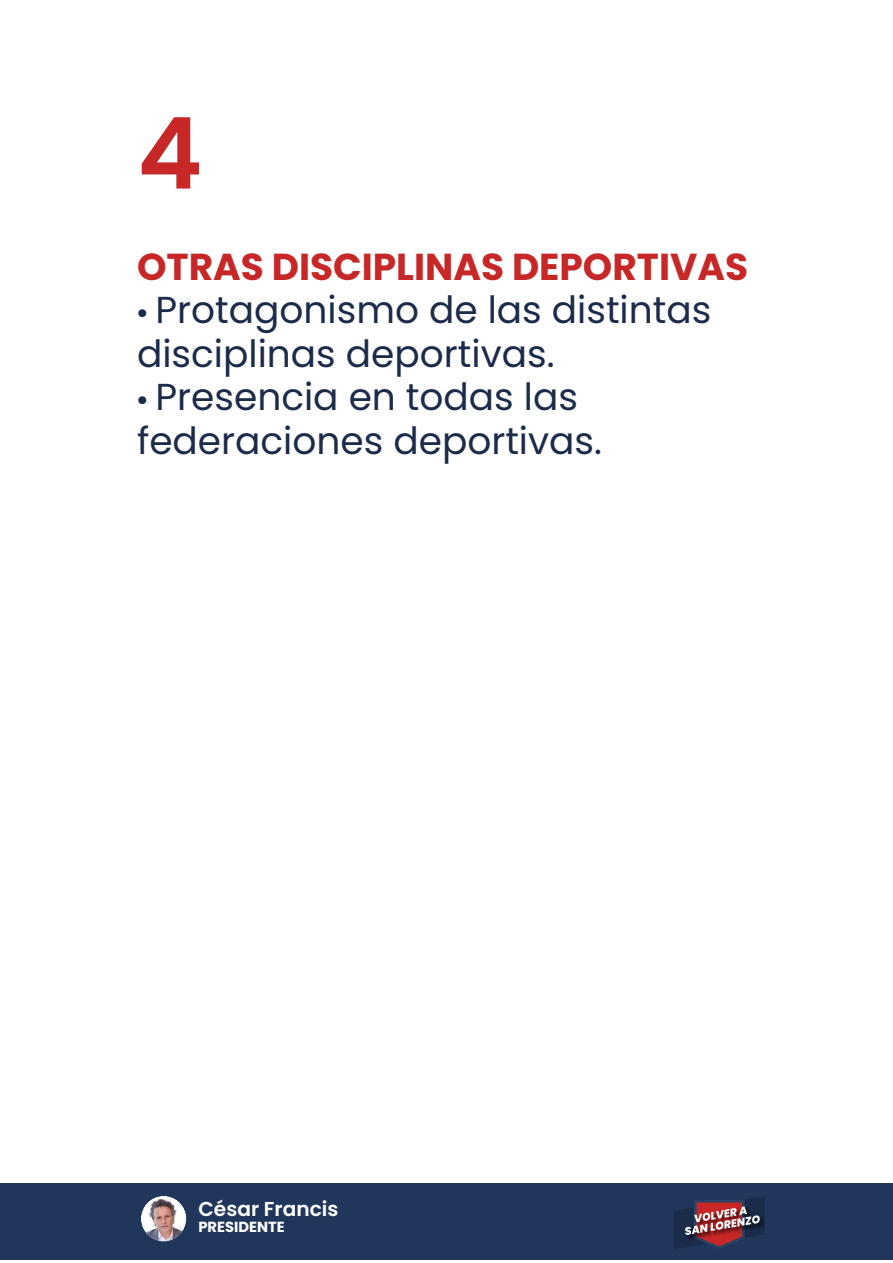
<style>
.page{position:relative;width:893px;height:1263px;background:#fff}
.page>*{position:absolute;margin:0;border:0;box-sizing:border-box;transform-origin:0 0}
.t1{font:600 99px "Poppins";color:#c72727}
.t2{font:37.5px/43.5px "Poppins";color:#1b2b4a}
.t3{font:700 37.5px "Poppins";color:#c72727}
.t4{font:600 20.1px "Poppins";color:#fff}
.t5{font:700 14.7px "Poppins";color:#fff}
.s1{font-family:"Myriad Pro"}
</style>
<div class="page">
<div style="left:0;top:1183px;width:893px;height:77px;background:#20375b"></div>
<svg style="left:674px;top:1197px;width:91px;height:52px"></svg>
<img style="left:141px;top:1198px;width:45px;height:43px">
<h1 class="t1" style="left:137px;top:96px;width:67px">4</h1>
<p class="t3" style="left:137px;top:245px;width:613px">OTRAS DISCIPLINAS DEPORTIVAS</p>
<p class="t2" style="left:137px;top:289px;width:576px"><span class="s1">•</span> Protagonismo de las distintas disciplinas deportivas.</p>
<p class="t2" style="left:137px;top:376px;width:467px"><span class="s1">•</span> Presencia en todas las federaciones deportivas.</p>
<p class="t4" style="left:198px;top:1197px;width:141px">César Francis</p>
<p class="t5" style="left:198px;top:1218px;width:88px">PRESIDENTE</p>
</div>
